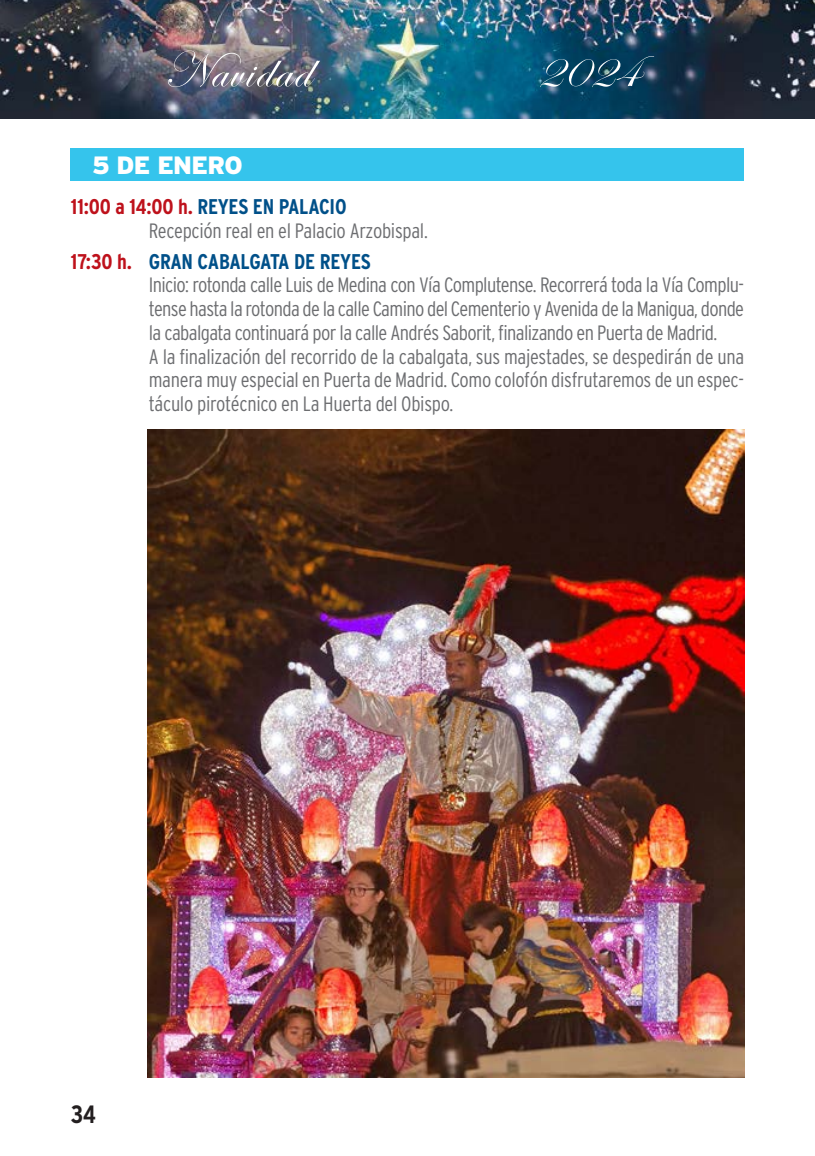
<style>
.page{position:relative;width:815px;height:1156px;background:#fff}
.page>*{position:absolute;margin:0;border:0;box-sizing:border-box;transform-origin:0 0}
.t1{font:51.25px "Edwardian Script ITC";letter-spacing:.03em;color:#fff}
.DIA_NAV{font:900 25px "Interstate";letter-spacing:-.03em;color:#fff}
.t2{font:700 25px "Interstate Condensed";color:#231f20}
.CUERPO_PROGRAMA_NAV{font:700 21.25px "Interstate Condensed";letter-spacing:-.01em;color:#005089}
.CUERPO_PROGRAMA_NAV-2{font:300 20.75px/23.8px "Interstate Condensed";letter-spacing:-.015em;color:#6c6d70;text-align:justify}
.s1{color:#be111b}
</style>
<div class="page">
<img style="left:0;top:0;width:815px;height:119px">
<hr style="left:814px;top:957px;width:1px;height:37px;background:#5282c2">
<div style="left:71px;top:149px;width:673px;height:32px;background:#35c4ec"></div>
<img style="left:147px;top:429px;width:597px;height:648px">
<h1 class="t1" style="left:164px;top:42px;width:148px">Navidad</h1>
<h1 class="t1" style="left:536px;top:42px;width:104px">2024</h1>
<p class="DIA_NAV" style="left:92px;top:151px;width:152px">5 DE ENERO</p>
<p class="CUERPO_PROGRAMA_NAV" style="left:71px;top:194px;width:277px"><span class="s1">11:00 a 14:00 h.</span> REYES EN PALACIO</p>
<p class="CUERPO_PROGRAMA_NAV-2" style="left:149px;top:218px;width:280px">Recepción real en el Palacio Arzobispal.</p>
<p class="CUERPO_PROGRAMA_NAV" style="left:71px;top:249px;width:301px"><span class="s1">17:30 h.</span> GRAN CABALGATA DE REYES</p>
<p class="CUERPO_PROGRAMA_NAV-2" style="left:149px;top:273px;width:597px">Inicio: rotonda calle Luis de Medina con Vía Complutense. Recorrerá toda la Vía Complu&shy;tense hasta la rotonda de la calle Camino del Cementerio y Avenida de la Manigua, donde la cabalgata continuará por la calle Andrés Saborit, finalizando en Puerta de Madrid.</p>
<p class="CUERPO_PROGRAMA_NAV-2" style="left:149px;top:344px;width:597px">A la finalización del recorrido de la cabalgata, sus majestades, se despedirán de una manera muy especial en Puerta de Madrid. Como colofón disfrutaremos de un espec&shy;táculo pirotécnico en La Huerta del Obispo.</p>
<p class="t2" style="left:71px;top:1099px;width:26px">34</p>
</div>
